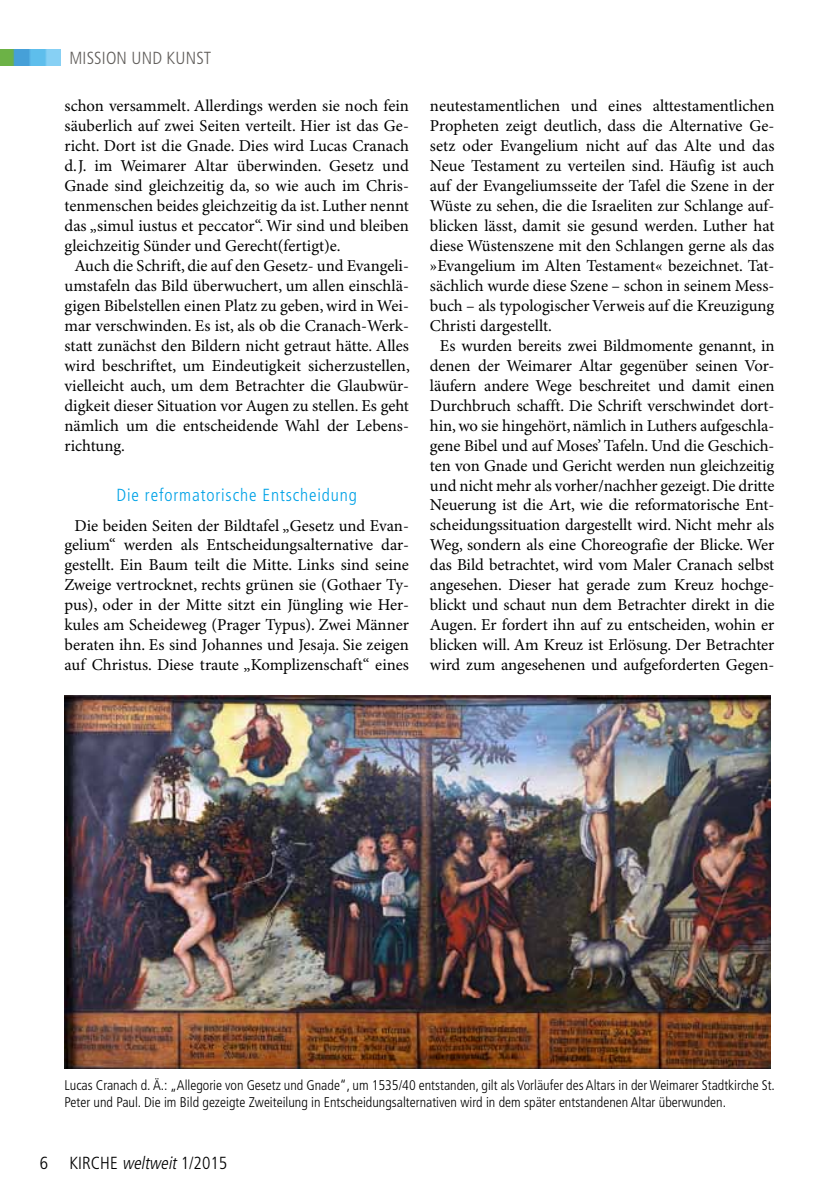
<style>
.page{position:relative;width:834px;height:1191px;background:#fff}
.page>*{position:absolute;margin:0;border:0;box-sizing:border-box;transform-origin:0 0}
.t1{font:300 condensed 17.5px "Frutiger";letter-spacing:.05em;color:#00a2e6}
.t2{font:300 condensed 17.5px "Frutiger";letter-spacing:.01em;color:#605d5a}
.t3{font:italic 300 condensed 17.5px "Frutiger";color:#000}
.t4{font:300 condensed 17.5px "Frutiger";color:#000}
.t5{font:16.62px/19.9px "Minion Pro";letter-spacing:-.005em;color:#000;text-align:center}
.t6{font:300 condensed 14px/16.8px "Frutiger";color:#000}
.s1{font-style:normal}
</style>
<div class="page">
<img style="left:0;top:50px;width:61px;height:15px">
<img style="left:64px;top:695px;width:706px;height:373px">
<p class="t2" style="left:69px;top:48px;width:143px">Mission und Kunst</p>
<p class="t5" style="left:64px;top:97px;width:346px">schon versammelt. Allerdings werden sie noch fein</p>
<p class="t5" style="left:64px;top:117px;width:346px">säuberlich auf zwei Seiten verteilt. Hier ist das Ge-</p>
<p class="t5" style="left:64px;top:137px;width:346px">richt. Dort ist die Gnade. Dies wird Lucas Cranach</p>
<p class="t5" style="left:64px;top:157px;width:346px">d.J. im Weimarer Altar überwinden. Gesetz und</p>
<p class="t5" style="left:64px;top:176px;width:346px">Gnade sind gleichzeitig da, so wie auch im Chris-</p>
<p class="t5" style="left:64px;top:196px;width:346px">tenmenschen beides gleichzeitig da ist. Luther nennt</p>
<p class="t5" style="left:64px;top:216px;width:346px">das „simul iustus et peccator“. Wir sind und bleiben</p>
<p class="t5" style="left:64px;top:236px;width:278px">gleichzeitig Sünder und Gerecht(fertigt)e.</p>
<p class="t5" style="left:74px;top:256px;width:336px">Auch die Schrift, die auf den Gesetz- und Evangeli-</p>
<p class="t5" style="left:64px;top:276px;width:346px">umstafeln das Bild überwuchert, um allen einschlä-</p>
<p class="t5" style="left:64px;top:296px;width:346px">gigen Bibelstellen einen Platz zu geben, wird in Wei-</p>
<p class="t5" style="left:64px;top:316px;width:346px">mar verschwinden. Es ist, als ob die Cranach-Werk-</p>
<p class="t5" style="left:64px;top:336px;width:346px">statt zunächst den Bildern nicht getraut hätte. Alles</p>
<p class="t5" style="left:64px;top:356px;width:347px">wird beschriftet, um Eindeutigkeit sicherzustellen,</p>
<p class="t5" style="left:64px;top:376px;width:346px">vielleicht auch, um dem Betrachter die Glaubwür-</p>
<p class="t5" style="left:64px;top:396px;width:346px">digkeit dieser Situation vor Augen zu stellen. Es geht</p>
<p class="t5" style="left:64px;top:416px;width:346px">nämlich um die entscheidende Wahl der Lebens-</p>
<p class="t5" style="left:64px;top:436px;width:62px">richtung.</p>
<p class="t1" style="left:116px;top:484px;width:242px">Die reformatorische Entscheidung</p>
<p class="t5" style="left:64px;top:516px;width:346px">Die beiden Seiten der Bildtafel „Gesetz und Evan&shy;gelium“ werden als Entscheidungsalternative dar&shy;gestellt. Ein Baum teilt die Mitte. Links sind seine Zweige vertrocknet, rechts grünen sie (Gothaer Ty&shy;pus), oder in der Mitte sitzt ein Jüngling wie Her&shy;kules am Scheideweg (Prager Typus). Zwei Männer beraten ihn. Es sind Johannes und Jesaja. Sie zeigen auf Christus. Diese traute „Komplizenschaft“ eines</p>
<p class="t5" style="left:430px;top:97px;width:346px">neutestamentlichen und eines alttestamentlichen</p>
<p class="t5" style="left:430px;top:117px;width:346px">Propheten zeigt deutlich, dass die Alternative Ge-</p>
<p class="t5" style="left:430px;top:137px;width:346px">setz oder Evangelium nicht auf das Alte und das</p>
<p class="t5" style="left:430px;top:157px;width:346px">Neue Testament zu verteilen sind. Häufig ist auch</p>
<p class="t5" style="left:430px;top:177px;width:346px">auf der Evangeliumsseite der Tafel die Szene in der</p>
<p class="t5" style="left:430px;top:196px;width:346px">Wüste zu sehen, die die Israeliten zur Schlange auf-</p>
<p class="t5" style="left:430px;top:216px;width:346px">blicken lässt, damit sie gesund werden. Luther hat</p>
<p class="t5" style="left:430px;top:236px;width:346px">diese Wüstenszene mit den Schlangen gerne als das</p>
<p class="t5" style="left:430px;top:256px;width:346px">»Evangelium im Alten Testament« bezeichnet. Tat-</p>
<p class="t5" style="left:430px;top:276px;width:346px">sächlich wurde diese Szene – schon in seinem Mess-</p>
<p class="t5" style="left:430px;top:296px;width:346px">buch – als typologischer Verweis auf die Kreuzigung</p>
<p class="t5" style="left:430px;top:316px;width:123px">Christi dargestellt.</p>
<p class="t5" style="left:440px;top:336px;width:336px">Es wurden bereits zwei Bildmomente genannt, in</p>
<p class="t5" style="left:430px;top:356px;width:346px">denen der Weimarer Altar gegenüber seinen Vor-</p>
<p class="t5" style="left:430px;top:376px;width:346px">läufern andere Wege beschreitet und damit einen</p>
<p class="t5" style="left:430px;top:396px;width:346px">Durchbruch schafft. Die Schrift verschwindet dort-</p>
<p class="t5" style="left:430px;top:416px;width:346px">hin, wo sie hingehört, nämlich in Luthers aufgeschla-</p>
<p class="t5" style="left:430px;top:436px;width:346px">gene Bibel und auf Moses’ Tafeln. Und die Geschich-</p>
<p class="t5" style="left:430px;top:456px;width:346px">ten von Gnade und Gericht werden nun gleichzeitig</p>
<p class="t5" style="left:430px;top:476px;width:346px">und nicht mehr als vorher/nachher gezeigt. Die dritte</p>
<p class="t5" style="left:430px;top:496px;width:346px">Neuerung ist die Art, wie die reformatorische Ent-</p>
<p class="t5" style="left:430px;top:516px;width:346px">scheidungssituation dargestellt wird. Nicht mehr als</p>
<p class="t5" style="left:430px;top:536px;width:346px">Weg, sondern als eine Choreografie der Blicke. Wer</p>
<p class="t5" style="left:430px;top:556px;width:346px">das Bild betrachtet, wird vom Maler Cranach selbst</p>
<p class="t5" style="left:430px;top:576px;width:346px">angesehen. Dieser hat gerade zum Kreuz hochge-</p>
<p class="t5" style="left:430px;top:595px;width:346px">blickt und schaut nun dem Betrachter direkt in die</p>
<p class="t5" style="left:430px;top:615px;width:346px">Augen. Er fordert ihn auf zu entscheiden, wohin er</p>
<p class="t5" style="left:430px;top:635px;width:346px">blicken will. Am Kreuz ist Erlösung. Der Betrachter</p>
<p class="t5" style="left:430px;top:655px;width:346px">wird zum angesehenen und aufgeforderten Gegen-</p>
<p class="t6" style="left:64px;top:1077px;width:711px">Lucas Cranach d. Ä.: „Allegorie von Gesetz und Gnade“, um 1535/40 entstanden, gilt als Vorläufer des Altars in der Weimarer Stadtkirche St.<br>Peter und Paul. Die im Bild gezeigte Zweiteilung in Entscheidungsalternativen wird in dem später entstandenen Altar überwunden.</p>
<p class="t4" style="left:40px;top:1153px;width:39px">6 KIRCHE</p>
<p class="t3" style="left:122px;top:1153px;width:107px">weltweit<span class="s1">1 / 2 0 1 5</span></p>
</div>
